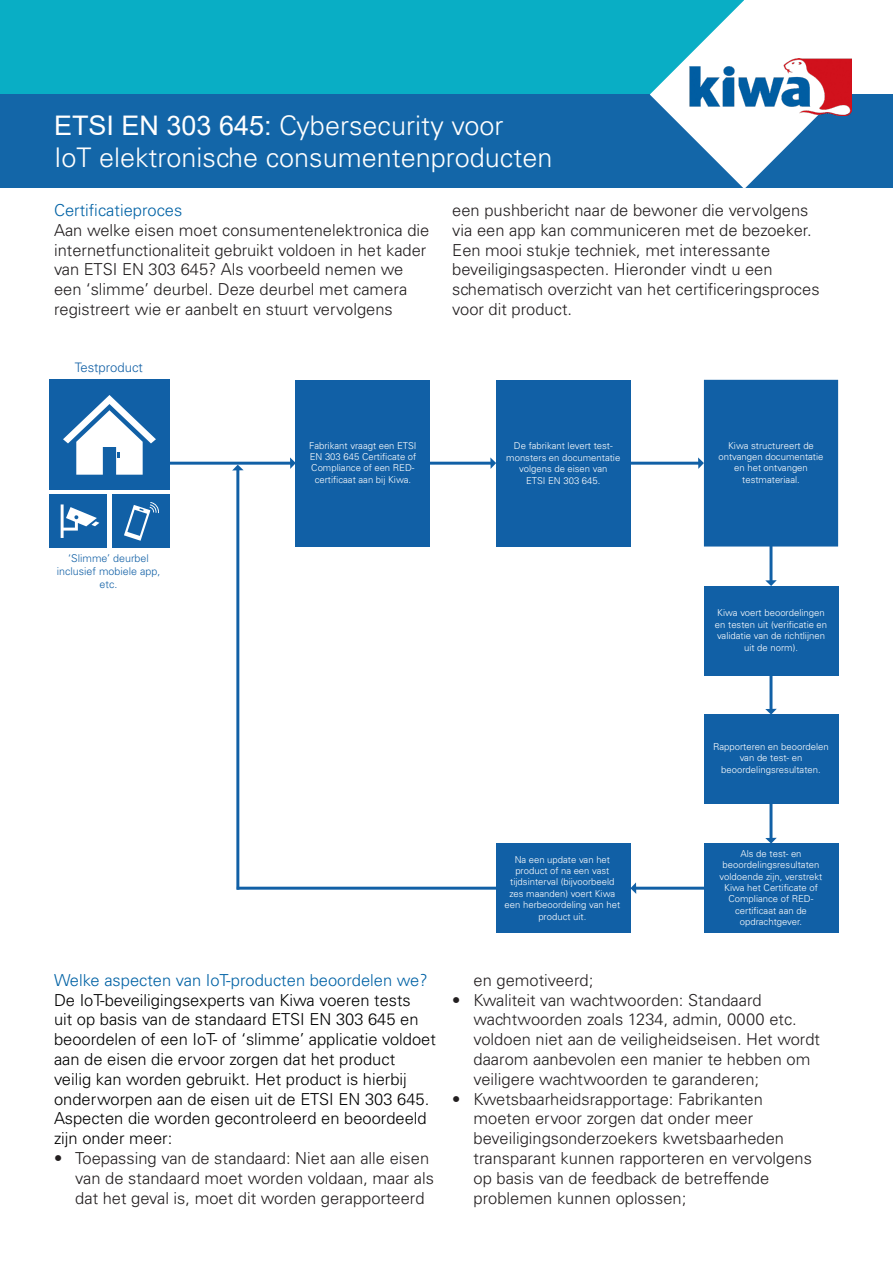
<style>
.page{position:relative;width:893px;height:1263px;background:#fff}
.page>*{position:absolute;margin:0;border:0;box-sizing:border-box;transform-origin:0 0}
.t1{font:300 27px/32.4px "Univers LT Std";color:#fff}
.t2{font:300 16.5px/19.8px "Univers LT Std";color:#231f20}
.t3{font:300 16.5px/19.8px "Univers LT Std";color:#000}
.t4{font:300 16.5px "Univers LT Std";color:#0062a5}
.t5{font:300 13.05px "Univers LT Pro 45";color:#1160a6}
.t6{font:300 10.65px/12.9px "Univers LT Pro 45";color:#1160a6;text-align:center}
.t7{font:300 9.45px/11.4px "Univers LT Pro 45";color:#fff;text-align:center}
.s1{font-family:"Arial";font-weight:400}
</style>
<div class="page">
<div style="left:0;top:94px;width:893px;height:93px;background:#1366a8"></div>
<div style="left:0;top:0;width:893px;height:94px;background:#09aec5"></div>
<div style="left:745px;top:0;width:148px;height:93px;background:#fff"></div>
<svg style="left:650px;top:0;width:201px;height:188px"></svg>
<img style="left:690px;top:59px;width:162px;height:57px">
<div style="left:50px;top:494px;width:57px;height:54px;background:#1160a6"></div>
<hr style="left:634px;top:887px;width:123px;height:3px;background:#1160a6">
<svg style="left:630px;top:882px;width:6px;height:12px"></svg>
<hr style="left:578px;top:462px;width:122px;height:3px;background:#1160a6">
<svg style="left:698px;top:457px;width:6px;height:12px"></svg>
<hr style="left:370px;top:462px;width:122px;height:3px;background:#1160a6">
<svg style="left:490px;top:457px;width:6px;height:12px"></svg>
<div style="left:49px;top:380px;width:121px;height:110px;background:#1160a6"></div>
<div style="left:112px;top:494px;width:57px;height:54px;background:#1160a6"></div>
<svg style="left:124px;top:502px;width:35px;height:39px"></svg>
<svg style="left:61px;top:504px;width:38px;height:34px"></svg>
<svg style="left:63px;top:395px;width:93px;height:80px"></svg>
<div style="left:296px;top:380px;width:134px;height:166px;background:#1160a6"></div>
<div style="left:496px;top:380px;width:134px;height:166px;background:#1160a6"></div>
<div style="left:704px;top:380px;width:134px;height:166px;background:#1160a6"></div>
<hr style="left:170px;top:462px;width:122px;height:3px;background:#1160a6">
<svg style="left:290px;top:457px;width:6px;height:12px"></svg>
<div style="left:704px;top:586px;width:134px;height:89px;background:#1160a6"></div>
<div style="left:704px;top:715px;width:134px;height:89px;background:#1160a6"></div>
<div style="left:704px;top:844px;width:134px;height:89px;background:#1160a6"></div>
<div style="left:496px;top:844px;width:134px;height:89px;background:#1160a6"></div>
<hr style="left:769px;top:799px;width:3px;height:40px;background:#1160a6">
<svg style="left:765px;top:838px;width:12px;height:6px"></svg>
<hr style="left:769px;top:670px;width:3px;height:40px;background:#1160a6">
<svg style="left:765px;top:709px;width:12px;height:6px"></svg>
<hr style="left:769px;top:542px;width:3px;height:40px;background:#1160a6">
<svg style="left:765px;top:580px;width:12px;height:6px"></svg>
<hr style="left:237px;top:887px;width:266px;height:3px;background:#1160a6">
<hr style="left:236px;top:469px;width:3px;height:421px;background:#1160a6">
<svg style="left:232px;top:465px;width:12px;height:5px"></svg>
<p class="t1" style="left:54px;top:109px;width:500px"><span class="s1">ETSI EN 303 645:</span> Cybersecurity voor<br>IoT elektronische consumentenproducten</p>
<p class="t4" style="left:54px;top:200px;width:130px">Certificatieproces</p>
<p class="t2" style="left:54px;top:220px;width:377px">Aan welke eisen moet consumentenelektronica die internetfunctionaliteit gebruikt voldoen in het kader van ETSI EN 303 645? Als voorbeeld nemen we een ‘slimme’ deurbel. Deze deurbel met camera registreert wie er aanbelt en stuurt vervolgens</p>
<p class="t2" style="left:452px;top:200px;width:369px">een pushbericht naar de bewoner die vervolgens via een app kan communiceren met de bezoeker.<br>Een mooi stukje techniek, met interessante beveiligingsaspecten. Hieronder vindt u een schematisch overzicht van het certificeringsproces voor dit product.</p>
<p class="t5" style="left:75px;top:358px;width:70px">Testproduct</p>
<p class="t6" style="left:57px;top:551px;width:105px">‘Slimme’ deurbel inclusief mobiele app, etc.</p>
<p class="t7" style="left:309px;top:439px;width:109px">Fabrikant vraagt een ETSI<br>EN 303 645 Certificate of<br>Compliance of een RED&shy;certificaat aan bij Kiwa.</p>
<p class="t7" style="left:506px;top:440px;width:116px">De fabrikant levert test&shy;monsters en documentatie volgens de eisen van<br>ETSI EN 303 645.</p>
<p class="t7" style="left:718px;top:439px;width:107px">Kiwa structureert de ontvangen documentatie en het ontvangen testmateriaal.</p>
<p class="t7" style="left:715px;top:607px;width:114px">Kiwa voert beoordelingen en testen uit (verificatie en validatie van de richtlijnen uit de norm).</p>
<p class="t7" style="left:505px;top:853px;width:117px">Na een update van het product of na een vast tijdsinterval (bijvoorbeeld zes maanden) voert Kiwa een herbeoordeling van het product uit.</p>
<p class="t7" style="left:713px;top:740px;width:117px">Rapporteren en beoordelen van de test- en beoordelingsresultaten.</p>
<p class="t7" style="left:720px;top:847px;width:104px">Als de test- en beoordelingsresultaten voldoende zijn, verstrekt<br>Kiwa het Certificate of<br>Compliance of RED&shy;certificaat aan de opdrachtgever.</p>
<p class="t4" style="left:54px;top:970px;width:375px">Welke aspecten van IoT-producten beoordelen we?</p>
<p class="t3" style="left:54px;top:990px;width:383px">De IoT-beveiligingsexperts van Kiwa voeren tests<br>uit op basis van de standaard ETSI EN 303 645 en beoordelen of een IoT- of ‘slimme’ applicatie voldoet aan de eisen die ervoor zorgen dat het product veilig kan worden gebruikt. Het product is hierbij onderworpen aan de eisen uit de ETSI EN 303 645.<br>Aspecten die worden gecontroleerd en beoordeeld zijn onder meer:</p>
<p class="t2" style="left:75px;top:1148px;width:360px;text-indent:-21px">• Toepassing van de standaard: Niet aan alle eisen van de standaard moet worden voldaan, maar als dat het geval is, moet dit worden gerapporteerd</p>
<p class="t2" style="left:474px;top:970px;width:121px">en gemotiveerd;</p>
<p class="t2" style="left:474px;top:990px;width:348px;text-indent:-21px">• Kwaliteit van wachtwoorden: Standaard wachtwoorden zoals 1234, admin, 0000 etc. voldoen niet aan de veiligheidseisen. Het wordt daarom aanbevolen een manier te hebben om veiligere wachtwoorden te garanderen;</p>
<p class="t2" style="left:474px;top:1089px;width:340px;text-indent:-21px">• Kwetsbaarheidsrapportage: Fabrikanten moeten ervoor zorgen dat onder meer beveiligingsonderzoekers kwetsbaarheden transparant kunnen rapporteren en vervolgens op basis van de feedback de betreffende problemen kunnen oplossen;</p>
</div>
